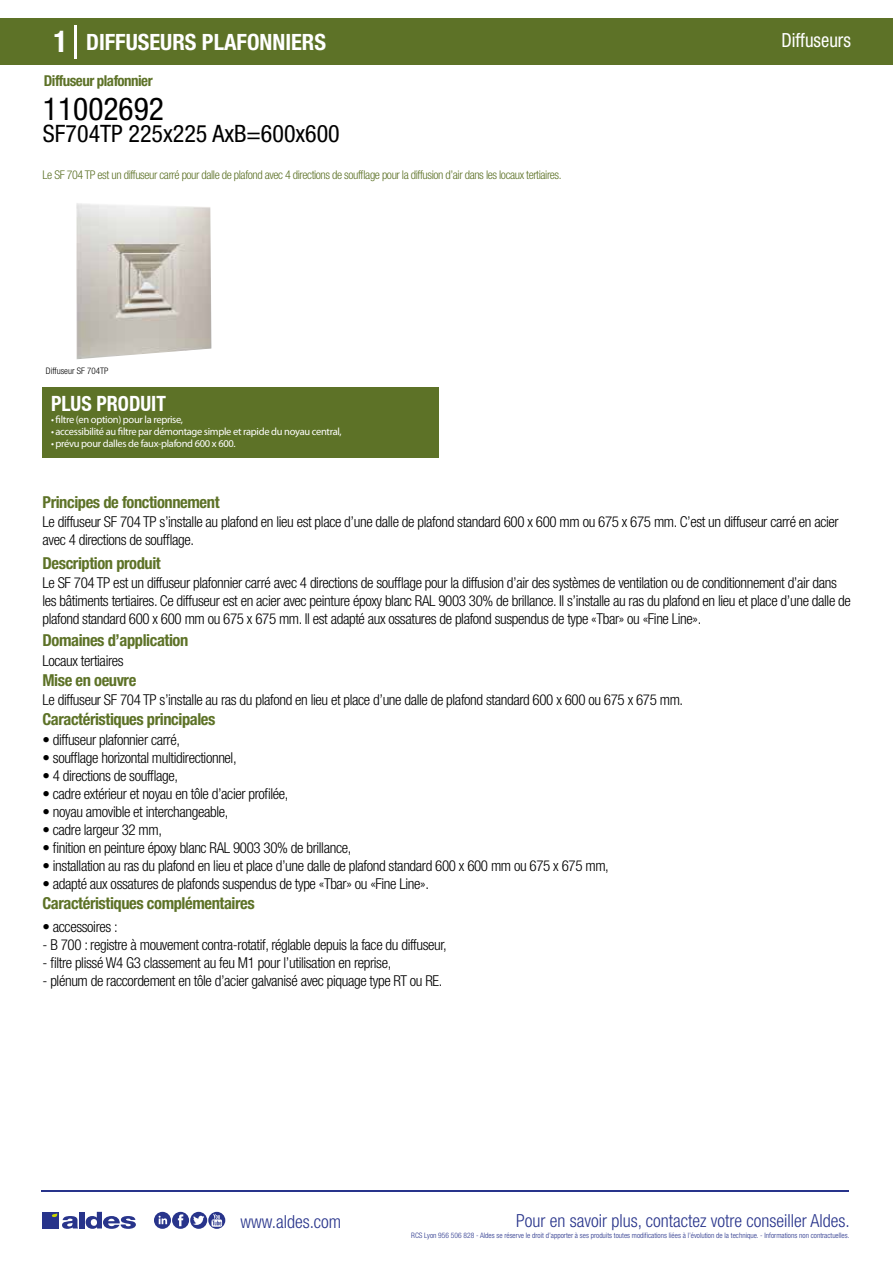
<style>
.page{position:relative;width:893px;height:1263px;background:#fff}
.page>*{position:absolute;margin:0;border:0;box-sizing:border-box;transform-origin:0 0}
.t1{font:condensed 31.5px "Helvetica Neue LT Std";color:#000}
.t2{font:condensed 24px "Helvetica Neue LT Std";color:#000}
.t3{font:700 condensed 22.5px "Helvetica Neue LT Std";color:#fff}
.t4{font:700 condensed 21px "Helvetica Neue";color:#fff;scale:.95 1}
.t5{font:condensed 19.5px "Helvetica Neue LT Std";color:#fff;scale:.95 1}
.t6{font:300 condensed 18px "Helvetica Neue";color:#28348b}
.t7{font:700 condensed 16.5px "Helvetica Neue LT Std";letter-spacing:-.025em;color:#5d7227}
.t8{font:300 condensed 15px/18px "Helvetica Neue LT Std";letter-spacing:-.025em;color:#000}
.t9{font:700 condensed 15px "Helvetica Neue LT Std";letter-spacing:-.035em;color:#5d7227}
.t10{font:300 condensed 12px "Helvetica Neue LT Std";letter-spacing:-.035em;color:#5d7227}
.t11{font:10.5px "Myriad Pro";letter-spacing:-.03em;color:#fff}
.t12{font:300 condensed 9px "Helvetica Neue";color:#000}
.t13{font:300 condensed 7.5px "Helvetica Neue";color:#28348b}
.s1{font-size:30px}
</style>
<div class="page">
<img style="left:76px;top:203px;width:135px;height:156px">
<div style="left:0;top:18px;width:893px;height:46px;background:#5d7227"></div>
<div style="left:43px;top:387px;width:396px;height:70px;background:#5d7227"></div>
<hr style="left:74px;top:25px;width:2px;height:33px;background:#fff">
<hr style="left:41px;top:1190px;width:808px;height:1px;background:#28348b">
<svg style="left:154px;top:1212px;width:71px;height:17px"></svg>
<div style="left:42px;top:1212px;width:17px;height:16px;background:#28348b"></div>
<div style="left:79px;top:1212px;width:5px;height:16px;background:#28348b"></div>
<svg style="left:86px;top:1212px;width:50px;height:17px"></svg>
<svg style="left:52px;top:1213px;width:26px;height:16px"></svg>
<h3 class="t3" style="left:54px;top:28px;width:274px"><span class="s1">1</span> DIFFUSEURS PLAFONNIERS</h3>
<h3 class="t5" style="left:781px;top:29px;width:75px">Diffuseurs</h3>
<p class="t9" style="left:44px;top:71px;width:110px">Diffuseur plafonnier</p>
<h1 class="t1" style="left:43px;top:91px;width:122px">11002692</h1>
<h2 class="t2" style="left:43px;top:120px;width:298px">SF704TP 225x225 AxB=600x600</h2>
<p class="t10" style="left:43px;top:167px;width:521px">Le SF 704 TP est un diffuseur carré pour dalle de plafond avec 4 directions de soufflage pour la diffusion d’air dans les locaux tertiaires.</p>
<p class="t12" style="left:46px;top:365px;width:64px">Diffuseur SF 704TP</p>
<h3 class="t4" style="left:51px;top:391px;width:122px">PLUS PRODUIT</h3>
<p class="t11" style="left:51px;top:413px;width:134px">• filtre (en option) pour la reprise,</p>
<p class="t11" style="left:51px;top:425px;width:292px">• accessibilité au filtre par démontage simple et rapide du noyau central,</p>
<p class="t11" style="left:51px;top:437px;width:186px">• prévu pour dalles de faux-plafond 600 x 600.</p>
<p class="t7" style="left:43px;top:492px;width:179px">Principes de fonctionnement</p>
<p class="t8" style="left:43px;top:513px;width:798px">Le diffuseur SF 704 TP s’installe au plafond en lieu est place d’une dalle de plafond standard 600 x 600 mm ou 675 x 675 mm. C’est un diffuseur carré en acier avec 4 directions de soufflage.</p>
<p class="t8" style="left:43px;top:573px;width:810px">Le SF 704 TP est un diffuseur plafonnier carré avec 4 directions de soufflage pour la diffusion d’air des systèmes de ventilation ou de conditionnement d’air dans les bâtiments tertiaires. Ce diffuseur est en acier avec peinture époxy blanc RAL 9003 30% de brillance. Il s’installe au ras du plafond en lieu et place d’une dalle de plafond standard 600 x 600 mm ou 675 x 675 mm. Il est adapté aux ossatures de plafond suspendus de type «Tbar» ou «Fine Line».</p>
<p class="t8" style="left:43px;top:651px;width:83px">Locaux tertiaires</p>
<p class="t8" style="left:43px;top:691px;width:642px">Le diffuseur SF 704 TP s’installe au ras du plafond en lieu et place d’une dalle de plafond standard 600 x 600 ou 675 x 675 mm.</p>
<p class="t7" style="left:43px;top:553px;width:120px">Description produit</p>
<p class="t7" style="left:43px;top:630px;width:147px">Domaines d’application</p>
<p class="t7" style="left:43px;top:670px;width:95px">Mise en oeuvre</p>
<p class="t7" style="left:43px;top:709px;width:174px">Caractéristiques principales</p>
<p class="t8" style="left:43px;top:730px;width:139px">• diffuseur plafonnier carré,</p>
<p class="t8" style="left:43px;top:748px;width:196px">• soufflage horizontal multidirectionnel,</p>
<p class="t8" style="left:43px;top:766px;width:137px">• 4 directions de soufflage,</p>
<p class="t8" style="left:43px;top:784px;width:248px">• cadre extérieur et noyau en tôle d’acier profilée,</p>
<p class="t8" style="left:43px;top:802px;width:187px">• noyau amovible et interchangeable,</p>
<p class="t8" style="left:43px;top:820px;width:121px">• cadre largeur 32 mm,</p>
<p class="t8" style="left:43px;top:838px;width:310px">• finition en peinture époxy blanc RAL 9003 30% de brillance,</p>
<p class="t8" style="left:43px;top:856px;width:568px">• installation au ras du plafond en lieu et place d’une dalle de plafond standard 600 x 600 mm ou 675 x 675 mm,</p>
<p class="t8" style="left:43px;top:874px;width:388px">• adapté aux ossatures de plafonds suspendus de type «Tbar» ou «Fine Line».</p>
<p class="t8" style="left:43px;top:917px;width:77px">• accessoires :</p>
<p class="t8" style="left:43px;top:935px;width:406px">- B 700 : registre à mouvement contra-rotatif, réglable depuis la face du diffuseur,</p>
<p class="t8" style="left:43px;top:953px;width:350px">- filtre plissé W4 G3 classement au feu M1 pour l’utilisation en reprise,</p>
<p class="t8" style="left:43px;top:971px;width:401px">- plénum de raccordement en tôle d’acier galvanisé avec piquage type RT ou RE.</p>
<p class="t7" style="left:43px;top:894px;width:214px">Caractéristiques complémentaires</p>
<p class="t6" style="left:240px;top:1211px;width:102px">www.aldes.com</p>
<p class="t6" style="left:516px;top:1211px;width:335px">Pour en savoir plus, contactez votre conseiller Aldes.</p>
<p class="t13" style="left:411px;top:1230px;width:440px">RCS Lyon 956 506 828 - Aldes se réserve le droit d’apporter à ses produits toutes modifications liées à l’évolution de la technique. - Informations non contractuelles.</p>
</div>
